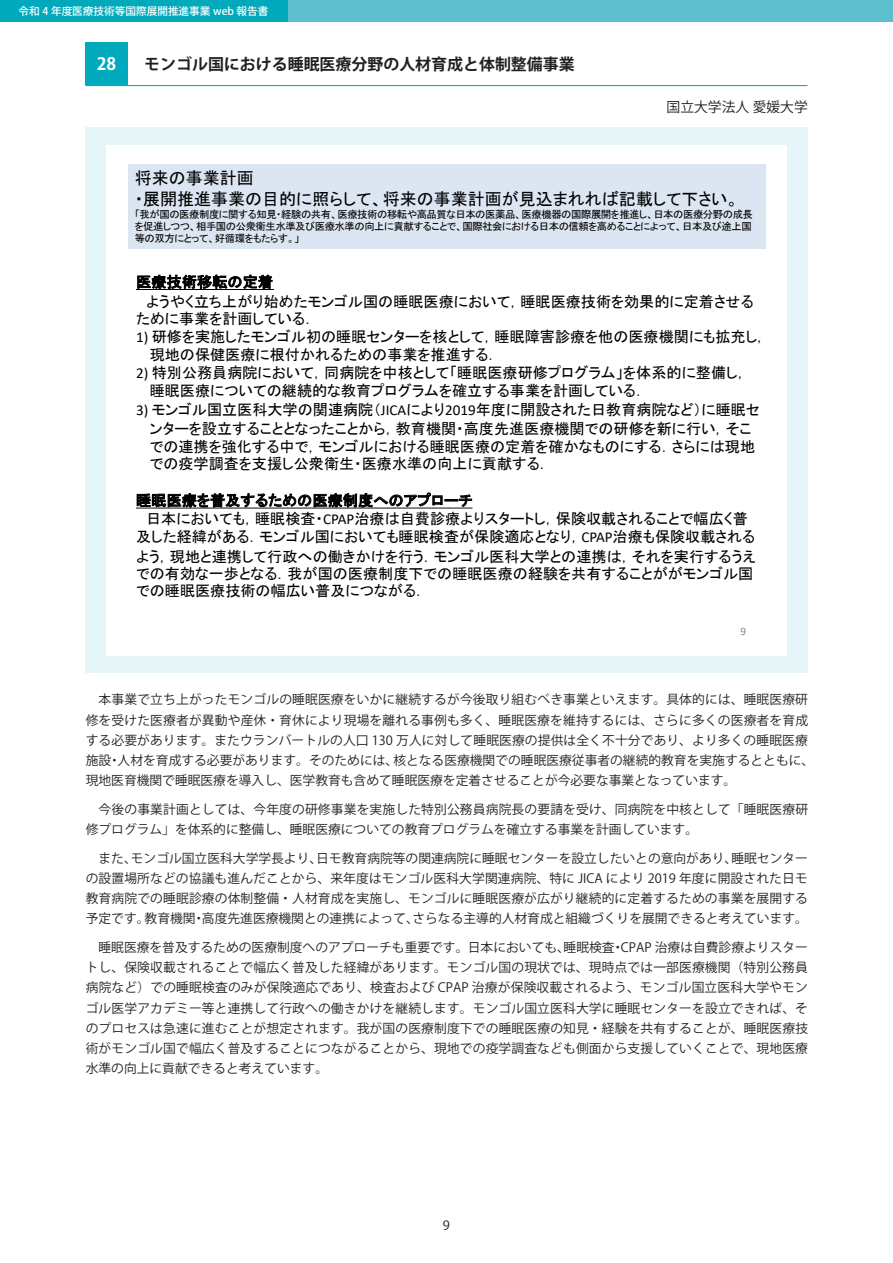
<style>
.page{position:relative;width:893px;height:1263px;background:#fff}
.page>*{position:absolute;margin:0;border:0;box-sizing:border-box;transform-origin:0 0}
.t1{font:16.95px/20.9px "MS P Gothic";color:#000}
.t2{font:700 16.95px "Koz Go Pr 6 N";color:#fff}
.t3{font:700 15.9px "Koz Go Pr 6 N";color:#231f20}
.t4{font:15.15px/17.9px "MS P Gothic";color:#000}
.t5{font:14.85px "MS P Gothic";letter-spacing:.01em;color:#000}
.t6{font:13.8px "Koz Go Pr 6 N";color:#231f20}
.t7{font:12.75px/20.2px "Koz Go Pr 6 N";letter-spacing:.01em;color:#231f20}
.t8{font:11.4px "Calibri";color:#898989}
.t9{font:500 10.65px "Koz Go Pr 6 N";color:#fff}
.t10{font:10.35px/12.5px "MS P Gothic";letter-spacing:-.045em;color:#000}
.s1{font-family:"Calibri"}
</style>
<div class="page">
<div style="left:0;top:0;width:893px;height:21px;background:#5dbfcd"></div>
<div style="left:86px;top:128px;width:722px;height:545px;background:#e6f6f8"></div>
<div style="left:0;top:0;width:287px;height:21px;background:#00aabc"></div>
<hr style="left:85px;top:85px;width:723px;height:1px;background:#00aabc">
<div style="left:85px;top:43px;width:43px;height:42px;background:#00aabc"></div>
<div style="left:107px;top:145px;width:680px;height:510px;background:#fff"></div>
<div style="left:128px;top:164px;width:638px;height:85px;background:#dce6f2"></div>
<hr style="left:136px;top:289px;width:137px;height:1px;background:#000">
<svg style="left:136px;top:508px;width:336px;height:1px"></svg>
<p class="t9" style="left:19px;top:5px;width:251px">令和 4 年度医療技術等国際展開推進事業 web 報告書</p>
<h1 class="t2" style="left:97px;top:54px;width:21px">28</h1>
<p class="t3" style="left:144px;top:56px;width:432px">モンゴル国における睡眠医療分野の人材育成と体制整備事業</p>
<p class="t6" style="left:666px;top:99px;width:143px">国立大学法人 愛媛大学</p>
<h1 class="t1" style="left:135px;top:167px;width:605px">将来の事業計画<br>・展開推進事業の目的に照らして、将来の事業計画が見込まれれば記載して下さい。</h1>
<p class="t10" style="left:135px;top:208px;width:620px">「我が国の医療制度に関する知見・経験の共有、医療技術の移転や高品質な日本の医薬品、医療機器の国際展開を推進し、日本の医療分野の成長を促進しつつ、相手国の公衆衛生水準及び医療水準の向上に貢献することで、国際社会における日本の信頼を高めることによって、日本及び途上国</p>
<p class="t10" style="left:135px;top:232px;width:166px">等の双方にとって、好循環をもたらす。」</p>
<p class="t5" style="left:136px;top:274px;width:139px">医療技術移転の定着</p>
<p class="t4" style="left:136px;top:293px;width:619px;line-height:17px;text-indent:10px">ようやく立ち上がり始めたモンゴル国の睡眠医療において，睡眠医療技術を効果的に定着させるために事業を計画している．</p>
<p class="t4" style="left:150px;top:328px;width:619px;text-indent:-14px"><span class="s1">1)</span> 研修を実施したモンゴル初の睡眠センターを核として，睡眠障害診療を他の医療機関にも拡充し，現地の保健医療に根付かれるための事業を推進する．</p>
<p class="t4" style="left:150px;top:364px;width:600px;text-indent:-14px"><span class="s1">2)</span> 特別公務員病院において，同病院を中核として「睡眠医療研修プログラム」を体系的に整備し，睡眠医療についての継続的な教育プログラムを確立する事業を計画している．</p>
<p class="t4" style="left:150px;top:401px;width:612px;text-indent:-14px"><span class="s1">3)</span> モンゴル国立医科大学の関連病院（<span class="s1">JICA</span>により<span class="s1">2019</span>年度に開設された日教育病院など）に睡眠センターを設立することとなったことから，教育機関・高度先進医療機関での研修を新に行い，そこでの連携を強化する中で，モンゴルにおける睡眠医療の定着を確かなものにする．さらには現地での疫学調査を支援し公衆衛生・医療水準の向上に貢献する．</p>
<p class="t5" style="left:136px;top:493px;width:338px">睡眠医療を普及するための医療制度へのアプローチ</p>
<p class="t4" style="left:136px;top:509px;width:621px;text-align:center">日本においても，睡眠検査・<span class="s1">CPAP</span>治療は自費診療よりスタートし，保険収載されることで幅広く普及した経緯がある．モンゴル国においても睡眠検査が保険適応となり，<span class="s1">CPAP</span>治療も保険収載される</p>
<p class="t4" style="left:136px;top:547px;width:622px;line-height:17.4px">よう，現地と連携して行政への働きかけを行う．モンゴル医科大学との連携は，それを実行するうえでの有効な一歩となる．我が国の医療制度下での睡眠医療の経験を共有することががモンゴル国での睡眠医療技術の幅広い普及につながる．</p>
<p class="t8" style="left:740px;top:623px;width:7px">9</p>
<p class="t7" style="left:86px;top:690px;width:730px">　本事業で立ち上がったモンゴルの睡眠医療をいかに継続するが今後取り組むべき事業といえます。具体的には、睡眠医療研修を受けた医療者が異動や産休・育休により現場を離れる事例も多く、睡眠医療を維持するには、さらに多くの医療者を育成する必要があります。またウランバートルの人口 130 万人に対して睡眠医療の提供は全く不十分であり、より多くの睡眠医療施設・人材を育成する必要があります。そのためには、核となる医療機関での睡眠医療従事者の継続的教育を実施するとともに、現地医育機関で睡眠医療を導入し、医学教育も含めて睡眠医療を定着させることが今必要な事業となっています。</p>
<p class="t7" style="left:86px;top:799px;width:724px">　今後の事業計画としては、今年度の研修事業を実施した特別公務員病院長の要請を受け、同病院を中核として「睡眠医療研修プログラム」を体系的に整備し、睡眠医療についての教育プログラムを確立する事業を計画しています。</p>
<p class="t7" style="left:86px;top:848px;width:736px">　また、モンゴル国立医科大学学長より、日モ教育病院等の関連病院に睡眠センターを設立したいとの意向があり、睡眠センターの設置場所などの協議も進んだことから、来年度はモンゴル医科大学関連病院、特に JICA により 2019 年度に開設された日モ教育病院での睡眠診療の体制整備・人材育成を実施し、モンゴルに睡眠医療が広がり継続的に定着するための事業を展開する予定です。教育機関・高度先進医療機関との連携によって、さらなる主導的人材育成と組織づくりを展開できると考えています。　</p>
<p class="t7" style="left:86px;top:937px;width:724px;text-align:justify">　睡眠医療を普及するための医療制度へのアプローチも重要です。日本においても、睡眠検査・CPAP 治療は自費診療よりスタートし、保険収載されることで幅広く普及した経緯があります。モンゴル国の現状では、現時点では一部医療機関（特別公務員病院など）での睡眠検査のみが保険適応であり、検査および CPAP 治療が保険収載されるよう、モンゴル国立医科大学やモンゴル医学アカデミー等と連携して行政への働きかけを継続します。モンゴル国立医科大学に睡眠センターを設立できれば、そのプロセスは急速に進むことが想定されます。我が国の医療制度下での睡眠医療の知見・経験を共有することが、睡眠医療技術がモンゴル国で幅広く普及することにつながることから、現地での疫学調査なども側面から支援していくことで、現地医療水準の向上に貢献できると考えています。</p>
<p class="t7" style="left:443px;top:1215px;width:9px">9</p>
</div>
